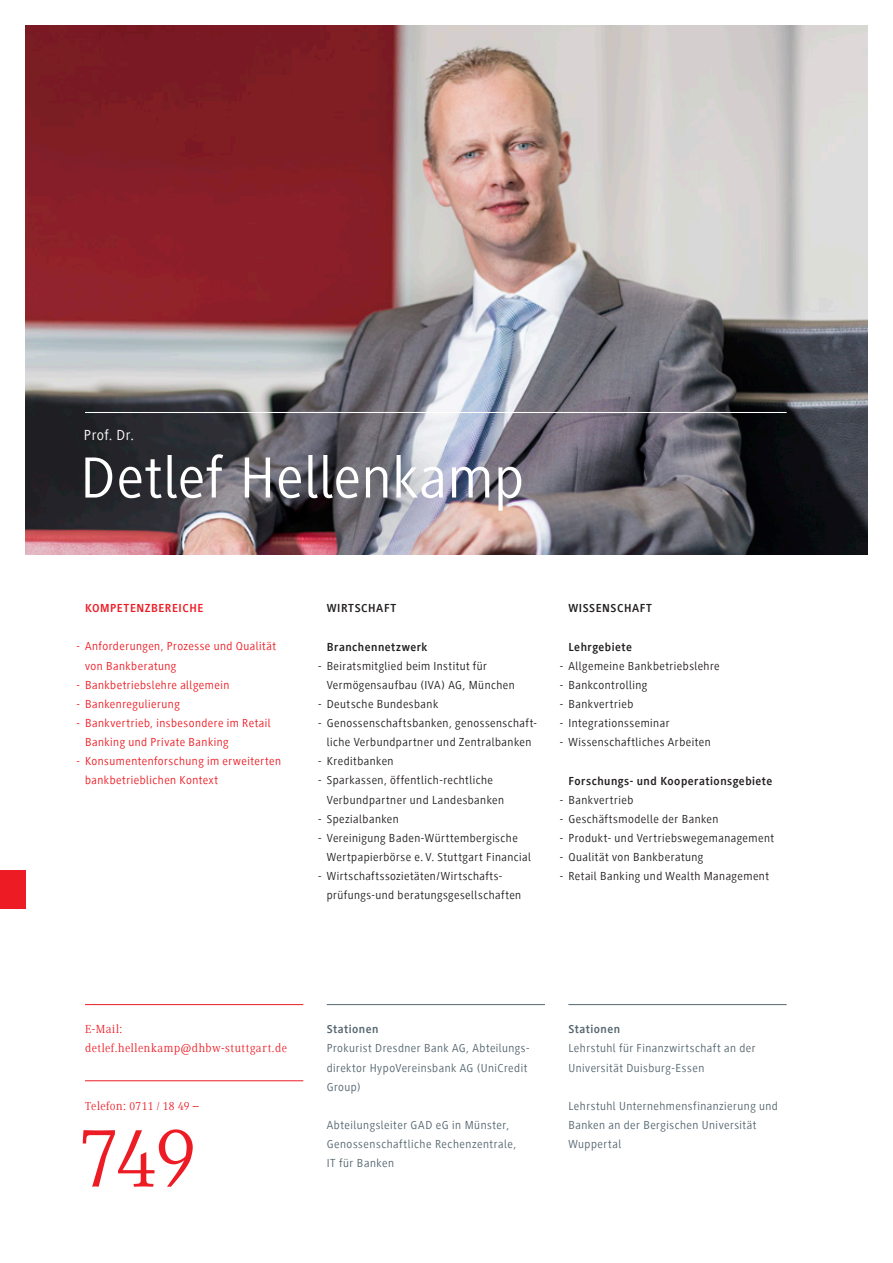
<style>
.page{position:relative;width:893px;height:1263px;background:#fff}
.page>*{position:absolute;margin:0;border:0;box-sizing:border-box;transform-origin:0 0}
.t1{font:85.5px "Generis Serif Com";color:#ed1c24}
.t2{font:60px "Generis Sans Com";letter-spacing:.01em;color:#fff}
.t3{font:15px "Generis Sans Com";letter-spacing:.03em;color:#fff}
.t4{font:12px/19.2px "Generis Sans Com";letter-spacing:.04em;color:#231f20}
.t5{font:12px/19.2px "Generis Sans Com";letter-spacing:.04em;color:#556670}
.t6{font:12px/19.2px "Generis Sans Com";letter-spacing:.04em;color:#ed1c24}
.t7{font:700 12px "Generis Sans Com";letter-spacing:.04em;color:#231f20}
.t8{font:12px/19.2px "Generis Serif Com";letter-spacing:.045em;color:#ed1c24}
.t9{font:700 12px "Generis Sans Com";letter-spacing:.04em;color:#556670}
.t10{font:700 12px "Generis Sans Com";letter-spacing:.045em;color:#ed1c24}
</style>
<div class="page">
<hr style="left:568px;top:1004px;width:219px;height:1px;background:#556670">
<hr style="left:327px;top:1004px;width:218px;height:1px;background:#556670">
<hr style="left:85px;top:1080px;width:218px;height:1px;background:#ed1c24">
<hr style="left:85px;top:1004px;width:218px;height:1px;background:#ed1c24">
<img style="left:26px;top:26px;width:841px;height:529px">
<div style="left:0;top:871px;width:26px;height:38px;background:#ed1c24"></div>
<hr style="left:85px;top:412px;width:702px;height:1px;background:#fff">
<p class="t3" style="left:84px;top:427px;width:52px">Prof. Dr.</p>
<h2 class="t2" style="left:80px;top:445px;width:445px">Detlef Hellenkamp</h2>
<p class="t10" style="left:85px;top:602px;width:120px">KOMPETENZBEREICHE</p>
<p class="t6" style="left:85px;top:637px;width:193px;text-indent:-9px">- Anforderungen, Prozesse und Qualität von Bankberatung</p>
<p class="t6" style="left:77px;top:675px;width:154px">- Bankbetriebslehre allgemein</p>
<p class="t6" style="left:77px;top:694px;width:105px">- Bankenregulierung</p>
<p class="t6" style="left:85px;top:713px;width:187px;text-indent:-9px">- Bankvertrieb, insbesondere im Retail<br>Banking und Private Banking</p>
<p class="t6" style="left:85px;top:752px;width:197px;text-indent:-9px">- Konsumentenforschung im erweiterten bankbetrieblichen Kontext</p>
<p class="t7" style="left:327px;top:602px;width:71px">WIRTSCHAFT</p>
<p class="t7" style="left:327px;top:640px;width:102px">Branchennetzwerk</p>
<p class="t4" style="left:327px;top:656px;width:190px;text-indent:-9px">- Beiratsmitglied beim Institut für<br>Vermögensaufbau (IVA) AG, München</p>
<p class="t4" style="left:318px;top:694px;width:121px">- Deutsche Bundesbank</p>
<p class="t4" style="left:318px;top:713px;width:220px;text-align:center">- Genossenschaftsbanken, genossenschaft&shy;liche Verbundpartner und Zentralbanken</p>
<p class="t4" style="left:318px;top:752px;width:77px">- Kreditbanken</p>
<p class="t4" style="left:327px;top:771px;width:179px;text-indent:-9px">- Sparkassen, öffentlich-rechtliche<br>Verbundpartner und Landesbanken</p>
<p class="t4" style="left:318px;top:809px;width:82px">- Spezialbanken</p>
<p class="t4" style="left:327px;top:828px;width:206px;text-indent:-9px">- Vereinigung Baden-Württembergische<br>Wertpapierbörse e. V. Stuttgart Financial</p>
<p class="t4" style="left:327px;top:866px;width:196px;text-indent:-9px">- Wirtschaftssozietäten/Wirtschafts&shy;prüfungs-und beratungsgesellschaften</p>
<p class="t7" style="left:568px;top:602px;width:85px">WISSENSCHAFT</p>
<p class="t7" style="left:568px;top:640px;width:65px">Lehrgebiete</p>
<p class="t4" style="left:560px;top:656px;width:161px">- Allgemeine Bankbetriebslehre</p>
<p class="t4" style="left:560px;top:675px;width:89px">- Bankcontrolling</p>
<p class="t4" style="left:560px;top:694px;width:75px">- Bankvertrieb</p>
<p class="t4" style="left:560px;top:714px;width:111px">- Integrationsseminar</p>
<p class="t4" style="left:560px;top:733px;width:152px">- Wissenschaftliches Arbeiten</p>
<p class="t7" style="left:568px;top:774px;width:205px">Forschungs- und Kooperationsgebiete</p>
<p class="t4" style="left:560px;top:790px;width:75px">- Bankvertrieb</p>
<p class="t4" style="left:560px;top:809px;width:160px">- Geschäftsmodelle der Banken</p>
<p class="t4" style="left:560px;top:828px;width:216px">- Produkt- und Vertriebswegemanagement</p>
<p class="t4" style="left:560px;top:847px;width:145px">- Qualität von Bankberatung</p>
<p class="t4" style="left:560px;top:867px;width:211px">- Retail Banking und Wealth Management</p>
<p class="t8" style="left:85px;top:1019px;width:203px">E-Mail: detlef.hellenkamp@dhbw-stuttgart.de</p>
<p class="t8" style="left:85px;top:1096px;width:115px">Telefon: 0711 / 18 49 –</p>
<h1 class="t1" style="left:79px;top:1110px;width:119px">749</h1>
<p class="t9" style="left:327px;top:1023px;width:53px">Stationen</p>
<p class="t5" style="left:327px;top:1039px;width:204px">Prokurist Dresdner Bank AG, Abteilungs&shy;direktor HypoVereinsbank AG (UniCredit<br>Group)</p>
<p class="t5" style="left:327px;top:1115px;width:191px">Abteilungsleiter GAD eG in Münster,<br>Genossenschaftliche Rechenzentrale,<br>IT für Banken</p>
<p class="t9" style="left:568px;top:1023px;width:53px">Stationen</p>
<p class="t5" style="left:568px;top:1039px;width:189px">Lehrstuhl für Finanzwirtschaft an der<br>Universität Duisburg-Essen</p>
<p class="t5" style="left:568px;top:1096px;width:211px">Lehrstuhl Unternehmensfinanzierung und<br>Banken an der Bergischen Universität<br>Wuppertal</p>
</div>
